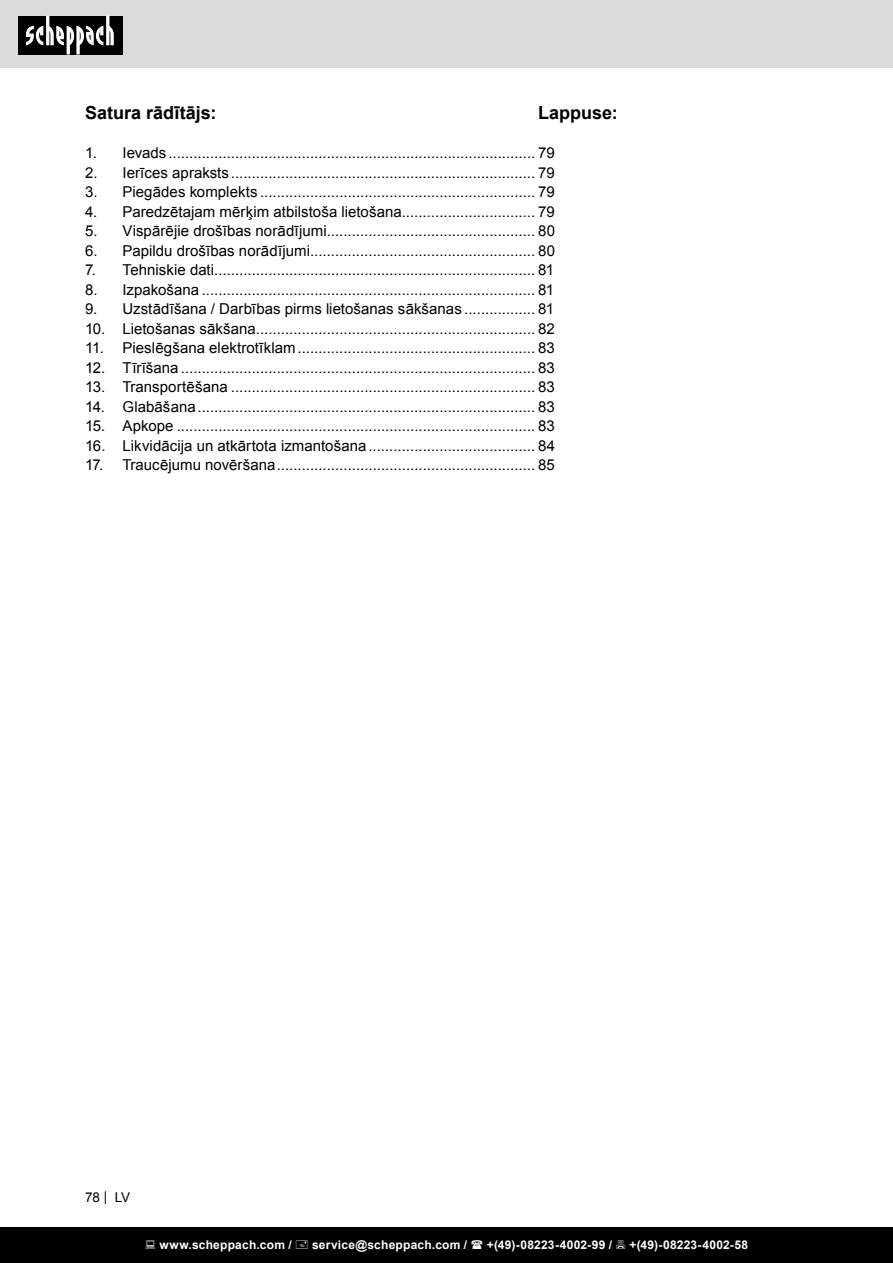
<style>
.page{position:relative;width:893px;height:1263px;background:#fff}
.page>*{position:absolute;margin:0;border:0;box-sizing:border-box;transform-origin:0 0}
.TOC_title{font:700 18px "Arial";color:#000}
.t1{font:15px "Arial";color:#000}
.t2{font:13.5px "Arial";color:#000}
.t3{font:700 12px "Arial";letter-spacing:.02em;color:#fff}
</style>
<div class="page">
<div style="left:0;top:0;width:893px;height:67px;background:#dbdbdb"></div>
<div style="left:0;top:1227px;width:893px;height:36px;background:#000"></div>
<div style="left:18px;top:16px;width:105px;height:38px;background:#000"></div>
<svg style="left:26px;top:16px;width:88px;height:38px"></svg>
<p class="TOC_title" style="left:85px;top:101px;width:133px">Satura rādītājs:</p>
<p class="TOC_title" style="left:538px;top:101px;width:81px">Lappuse:</p>
<p class="t1" style="left:85px;top:143px;width:471px">1. Ievads ........................................................................................ 79</p>
<p class="t1" style="left:85px;top:163px;width:471px">2. Ierīces apraksts......................................................................... 79</p>
<p class="t1" style="left:85px;top:182px;width:471px">3. Piegādes komplekts .................................................................. 79</p>
<p class="t1" style="left:85px;top:202px;width:471px">4. Paredzētajam mērķim atbilstoša lietošana................................ 79</p>
<p class="t1" style="left:85px;top:221px;width:471px">5. Vispārējie drošības norādījumi.................................................. 80</p>
<p class="t1" style="left:85px;top:241px;width:471px">6. Papildu drošības norādījumi...................................................... 80</p>
<p class="t1" style="left:85px;top:260px;width:471px">7. Tehniskie dati............................................................................. 81</p>
<p class="t1" style="left:85px;top:280px;width:471px">8. Izpakošana ................................................................................ 81</p>
<p class="t1" style="left:85px;top:299px;width:471px">9. Uzstādīšana / Darbības pirms lietošanas sākšanas ................. 81</p>
<p class="t1" style="left:85px;top:319px;width:471px">10. Lietošanas sākšana................................................................... 82</p>
<p class="t1" style="left:85px;top:338px;width:471px">11. Pieslēgšana elektrotīklam......................................................... 83</p>
<p class="t1" style="left:85px;top:358px;width:471px">12. Tīrīšana ..................................................................................... 83</p>
<p class="t1" style="left:85px;top:377px;width:471px">13. Transportēšana ......................................................................... 83</p>
<p class="t1" style="left:85px;top:397px;width:471px">14. Glabāšana................................................................................. 83</p>
<p class="t1" style="left:85px;top:416px;width:471px">15. Apkope ...................................................................................... 83</p>
<p class="t1" style="left:85px;top:436px;width:472px">16. Likvidācija un atkārtota izmantošana........................................ 84</p>
<p class="t1" style="left:85px;top:455px;width:471px">17. Traucējumu novēršana.............................................................. 85</p>
<p class="t2" style="left:85px;top:1188px;width:47px">78 | LV</p>
<p class="t3" style="left:159px;top:1236px;width:134px">www.scheppach.com /</p>
<p class="t3" style="left:312px;top:1236px;width:157px">service@scheppach.com /</p>
<p class="t3" style="left:487px;top:1236px;width:127px">+(49)-08223-4002-99 /</p>
<p class="t3" style="left:629px;top:1236px;width:120px">+(49)-08223-4002-58</p>
</div>
